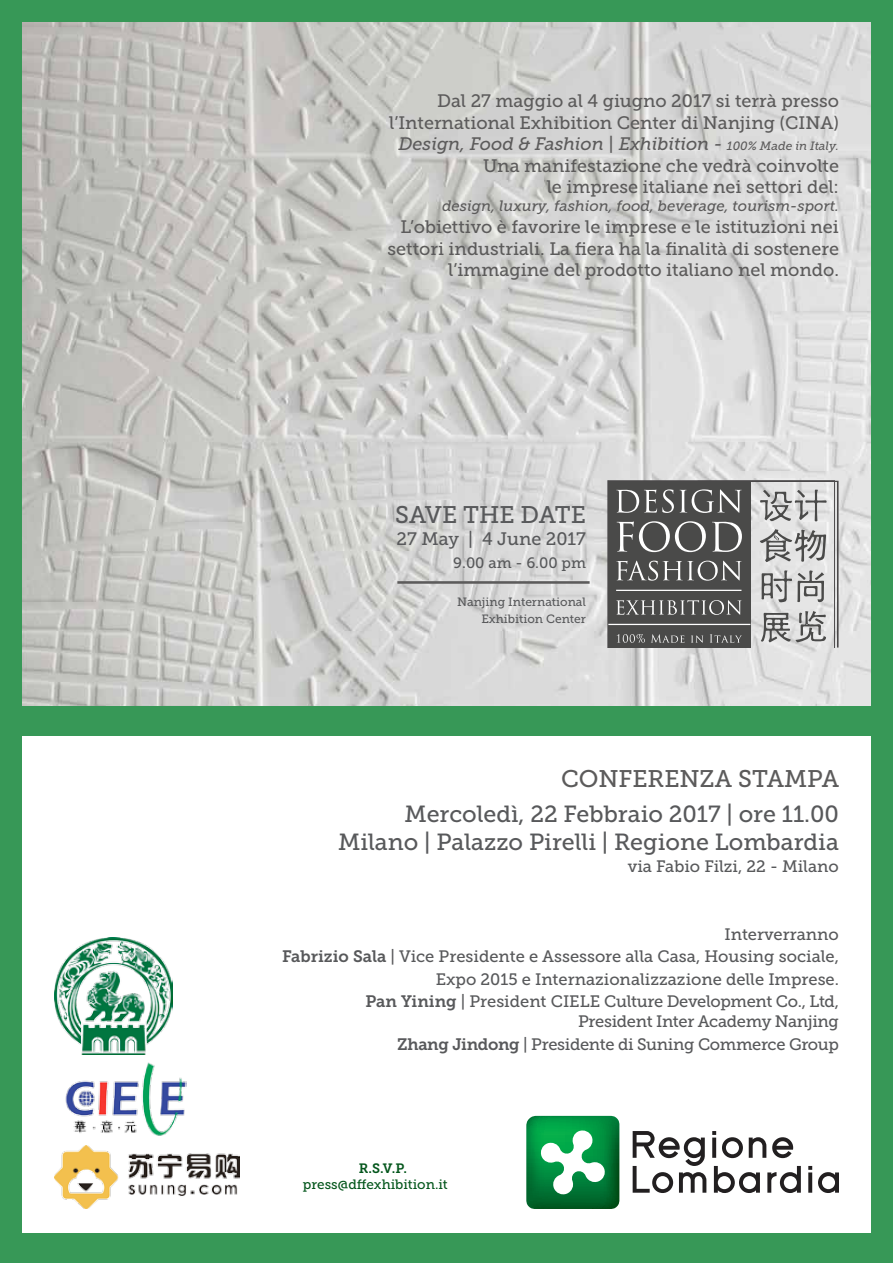
<style>
.page{position:relative;width:893px;height:1263px;background:#fff}
.page>*{position:absolute;margin:0;border:0;box-sizing:border-box;transform-origin:0 0}
.t1{font:24px "Museo Slab 500";color:#5c5b5b}
.t2{font:24px "Museo Slab 500";letter-spacing:-.005em;color:#58595b}
.t3{font:23.25px/27.9px "Museo Slab 500";color:#58595b;text-align:right}
.t4{font:18px/21.6px "Museo Slab 500";color:#5c5b5b;text-align:right}
.t5{font:18px "Museo Slab 500";color:#58595b}
.t6{font:16.5px/22.5px "Museo Slab 500";letter-spacing:-.005em;color:#58595b;text-align:right}
.t7{font:italic 15px "Museo Slab 500";color:#5c5b5b}
.t8{font:15px "Museo Slab 500";color:#58595b}
.t9{font:13.5px "Museo Slab 500";color:#04561c}
.t10{font:13.5px "Museo Slab 700";color:#04561c}
.t11{font:12px/16.5px "Museo Slab 500";color:#58595b;text-align:right}
.s1{font-style:italic}
.s2{font-style:italic;font-size:12px}
.s3{font-family:"Museo Slab 700"}
</style>
<div class="page">
<img style="left:21px;top:21px;width:851px;height:685px">
<svg style="left:607px;top:480px;width:232px;height:167px;background:#868685"></svg>
<div style="left:0;top:0;width:893px;height:21px;background:#379857"></div>
<div style="left:0;top:1233px;width:893px;height:30px;background:#379857"></div>
<div style="left:0;top:4px;width:21px;height:1259px;background:#379857"></div>
<div style="left:872px;top:0;width:21px;height:1263px;background:#379857"></div>
<div style="left:0;top:706px;width:893px;height:30px;background:#379857"></div>
<div style="left:397px;top:581px;width:193px;height:3px;border:2px solid #5c5b5b"></div>
<img style="left:54px;top:937px;width:118px;height:117px">
<img style="left:65px;top:1062px;width:121px;height:74px">
<img style="left:54px;top:1145px;width:185px;height:64px">
<svg style="left:526px;top:1116px;width:93px;height:93px"></svg>
<svg style="left:712px;top:1137px;width:4px;height:21px"></svg>
<svg style="left:712px;top:1131px;width:4px;height:4px"></svg>
<svg style="left:722px;top:1137px;width:21px;height:21px"></svg>
<svg style="left:749px;top:1137px;width:17px;height:21px"></svg>
<svg style="left:772px;top:1137px;width:21px;height:21px"></svg>
<svg style="left:633px;top:1131px;width:73px;height:62px"></svg>
<svg style="left:714px;top:1166px;width:46px;height:27px"></svg>
<svg style="left:767px;top:1166px;width:34px;height:27px"></svg>
<svg style="left:808px;top:1172px;width:4px;height:21px"></svg>
<svg style="left:808px;top:1166px;width:4px;height:4px"></svg>
<svg style="left:818px;top:1172px;width:21px;height:21px"></svg>
<p class="t4" style="left:389px;top:90px;width:451px">Dal 27 maggio al 4 giugno 2017 si terrà presso l’International Exhibition Center di Nanjing (CINA)<br><span class="s1">Design, Food &amp; Fashion | Exhibition -</span> <span class="s2">100% Made in Italy.<br></span>Una manifestazione che vedrà coinvolte<br>le imprese italiane nei settori del:</p>
<p class="t7" style="left:442px;top:198px;width:398px">design, luxury, fashion, food, beverage, tourism-sport.</p>
<p class="t4" style="left:388px;top:216px;width:453px">L’obiettivo è favorire le imprese e le istituzioni nei settori industriali. La fiera ha la finalità di sostenere l’immagine del prodotto italiano nel mondo.</p>
<h1 class="t2" style="left:395px;top:501px;width:192px">SAVE THE DATE</h1>
<p class="t5" style="left:397px;top:529px;width:191px">27 May | 4 June 2017</p>
<p class="t8" style="left:453px;top:554px;width:134px">9.00 am - 6.00 pm</p>
<p class="t11" style="left:457px;top:594px;width:130px">Nanjing International<br>Exhibition Center</p>
<h1 class="t1" style="left:561px;top:765px;width:279px">CONFERENZA STAMPA</h1>
<p class="t3" style="left:338px;top:800px;width:502px">Mercoledì, 22 Febbraio 2017 | ore 11.00<br>Milano | Palazzo Pirelli | Regione Lombardia</p>
<p class="t6" style="left:628px;top:855px;width:213px">via Fabio Filzi, 22 - Milano</p>
<p class="t6" style="left:282px;top:923px;width:558px">Interverranno<br><span class="s3">Fabrizio Sala</span> | Vice Presidente e Assessore alla Casa, Housing sociale, Expo 2015 e Internazionalizzazione delle Imprese.<br><span class="s3">Pan Yining</span> | President CIELE Culture Development Co., Ltd,</p>
<p class="t6" style="left:397px;top:1010px;width:443px">President Inter Academy Nanjing<br><span class="s3">Zhang Jindong</span> | Presidente di Suning Commerce Group</p>
<p class="t10" style="left:359px;top:1160px;width:50px">R.S.V.P.</p>
<p class="t9" style="left:303px;top:1177px;width:146px">press@dffexhibition.it</p>
</div>
